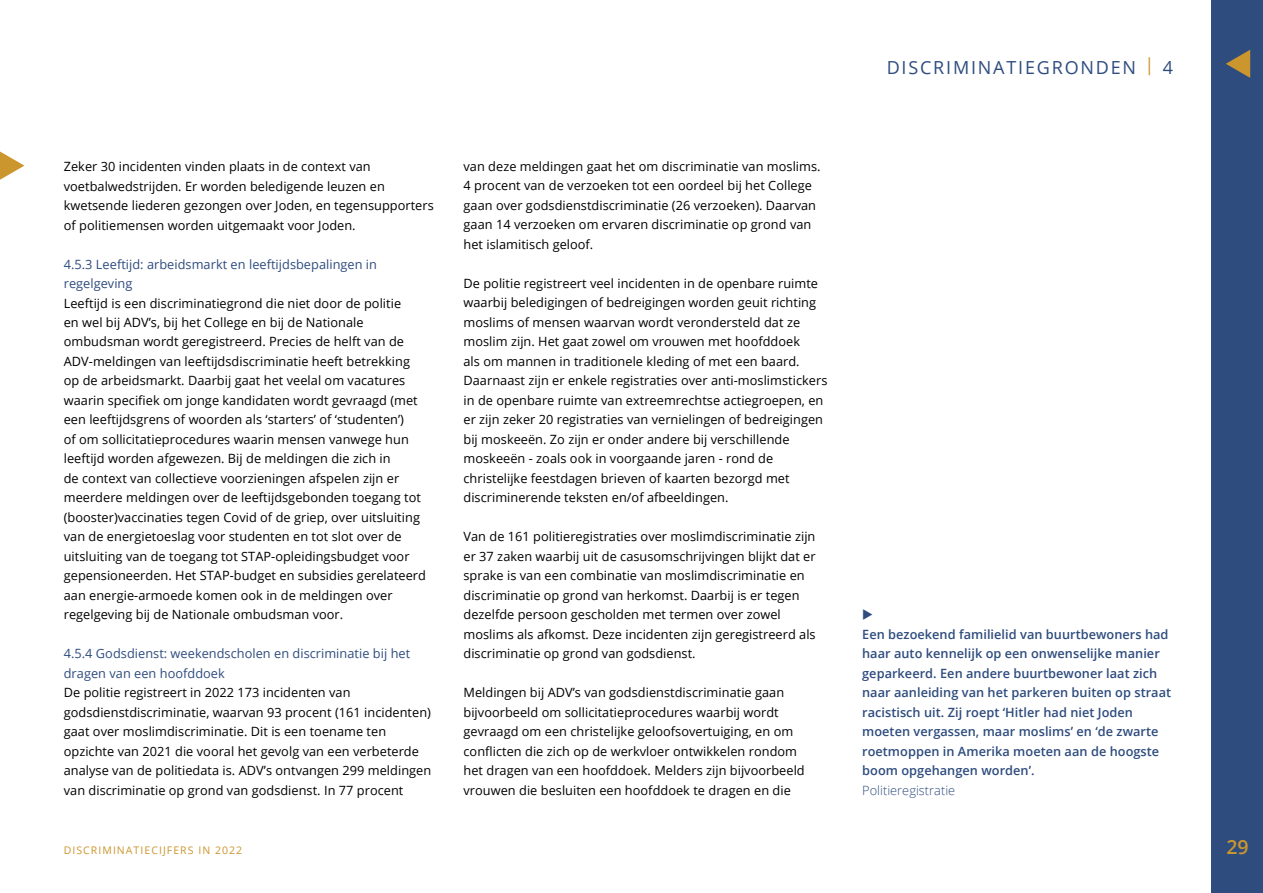
<style>
.page{position:relative;width:1263px;height:893px;background:#fff}
.page>*{position:absolute;margin:0;border:0;box-sizing:border-box;transform-origin:0 0}
.t1{font:600 19.5px "Open Sans";color:#cc962e}
.t2{font:18px "Open Sans";letter-spacing:.1em;color:#2e4c7e}
.t3{font:12.75px/19.5px "Open Sans";letter-spacing:.005em;color:#000}
.t4{font:600 12.75px/19.5px "Open Sans";letter-spacing:.005em;color:#2e4c7e}
.t5{font:12.75px/19.5px "Open Sans";letter-spacing:.005em;color:#2e4c7e}
.t6{font:300 12.75px "Open Sans";letter-spacing:.005em;color:#2e4c7e}
.t7{font:10.5px "Open Sans";letter-spacing:.1em;color:#cc962e}
</style>
<div class="page">
<div style="left:1212px;top:0;width:51px;height:893px;background:#2e4c7e"></div>
<svg style="left:1226px;top:50px;width:24px;height:28px"></svg>
<svg style="left:0;top:152px;width:24px;height:28px"></svg>
<p class="t3" style="left:64px;top:156px;width:371px">Zeker 30 incidenten vinden plaats in de context van voetbalwedstrijden. Er worden beledigende leuzen en kwetsende liederen gezongen over Joden, en tegensupporters of politiemensen worden uitgemaakt voor Joden.</p>
<p class="t5" style="left:64px;top:254px;width:315px">4.5.3 Leeftijd: arbeidsmarkt en leeftijdsbepalingen in regelgeving</p>
<p class="t3" style="left:64px;top:293px;width:339px">Leeftijd is een discriminatiegrond die niet door de politie en wel bij ADV</p>
<p class="t3" style="left:64px;top:312px;width:342px;text-indent:85px">’s, bij het College en bij de Nationale ombudsman wordt geregistreerd. Precies de helft van de<br>ADV</p>
<p class="t3" style="left:64px;top:351px;width:359px;text-indent:25px">-meldingen van leeftijdsdiscriminatie heeft betrekking op de arbeidsmarkt. Daarbij gaat het veelal om vacatures waarin specifiek om jonge kandidaten wordt gevraagd (met een leeftijdsgrens of woorden als ‘starters’ of ‘studenten’)<br>of om sollicitatieprocedures waarin mensen vanwege hun leeftijd worden afgewezen. Bij de meldingen die zich in<br>de context van collectieve voorzieningen afspelen zijn er meerdere meldingen over de leeftijdsgebonden toegang tot (booster)vaccinaties tegen Covid of de griep, over uitsluiting van de energietoeslag voor studenten en tot slot over de uitsluiting van de toegang tot STAP</p>
<p class="t3" style="left:271px;top:546px;width:140px">-opleidingsbudget voor</p>
<p class="t3" style="left:64px;top:566px;width:145px">gepensioneerden. Het STAP</p>
<p class="t3" style="left:64px;top:566px;width:364px;text-indent:166px">-budget en subsidies gerelateerd aan energie-armoede komen ook in de meldingen over regelgeving bij de Nationale ombudsman voor.</p>
<p class="t5" style="left:64px;top:644px;width:348px">4.5.4 Godsdienst: weekendscholen en discriminatie bij het dragen van een hoofddoek</p>
<p class="t3" style="left:64px;top:683px;width:369px">De politie registreert in 2022 173 incidenten van godsdienstdiscriminatie, waarvan 93 procent (161 incidenten) gaat over moslimdiscriminatie. Dit is een toename ten opzichte van 2021 die vooral het gevolg van een verbeterde analyse van de politiedata is. ADV</p>
<p class="t3" style="left:64px;top:761px;width:369px;text-indent:200px">’s ontvangen 299 meldingen van discriminatie op grond van godsdienst. I n 77 procent</p>
<p class="t3" style="left:463px;top:156px;width:359px">van deze meldingen gaat het om discriminatie van moslims.<br>4 procent van de verzoeken tot een oordeel bij het College gaan over godsdienstdiscriminatie (26 verzoeken). Daarvan gaan 14 verzoeken om ervaren discriminatie op grond van het islamitisch geloof.</p>
<p class="t3" style="left:463px;top:273px;width:365px">De politie registreert veel incidenten in de openbare ruimte waarbij beledigingen of bedreigingen worden geuit richting moslims of mensen waarvan wordt verondersteld dat ze moslim zijn. Het gaat zowel om vrouwen met hoofddoek<br>als om mannen in traditionele kleding of met een baard.<br>Daarnaast zijn er enkele registraties over anti-moslimstickers in de openbare ruimte van extreemrechtse actiegroepen, en er zijn zeker 20 registraties van vernielingen of bedreigingen bij moskeeën. Zo zijn er onder andere bij verschillende moskeeën - zoals ook in voorgaande jaren - rond de christelijke feestdagen brieven of kaarten bezorgd met discriminerende teksten en/of afbeeldingen.</p>
<p class="t3" style="left:463px;top:527px;width:354px">Van de 161 politieregistraties over moslimdiscriminatie zijn er 37 zaken waarbij uit de casusomschrijvingen blijkt dat er sprake is van een combinatie van moslimdiscriminatie en discriminatie op grond van herkomst. Daarbij is er tegen dezelfde persoon gescholden met termen over zowel moslims als afkomst. Deze incidenten zijn geregistreerd als discriminatie op grond van godsdienst.</p>
<p class="t3" style="left:463px;top:683px;width:94px">Meldingen bij ADV</p>
<p class="t3" style="left:463px;top:683px;width:343px;text-indent:109px">’s van godsdienstdiscriminatie gaan bijvoorbeeld om sollicitatieprocedures waarbij wordt gevraagd om een christelijke geloofsovertuiging, en om conflicten die zich op de werkvloer ontwikkelen rondom het dragen van een hoofddoek. M elders zijn bijvoorbeeld vrouwen die besluiten een hoofddoek te dragen en die</p>
<h2 class="t2" style="left:887px;top:55px;width:288px">Discriminatiegronden <sup>|</sup> 4</h2>
<p class="t4" style="left:862px;top:624px;width:310px">Een bezoekend familielid van buurtbewoners had haar auto kennelijk op een onwenselijke manier geparkeerd. Een andere buurtbewoner laat zich naar aanleiding van het parkeren buiten op straat racistisch uit. Zij roept ‘H itler had niet Joden moeten vergassen, maar moslims’ en ‘de zwarte roetmoppen in Amerika moeten aan de hoogste boom opgehangen worden’.</p>
<p class="t6" style="left:862px;top:781px;width:95px">Politieregistratie</p>
<p class="t7" style="left:64px;top:842px;width:180px">Discriminatiecijfers in 2022</p>
<h1 class="t1" style="left:1226px;top:833px;width:24px">29</h1>
</div>
